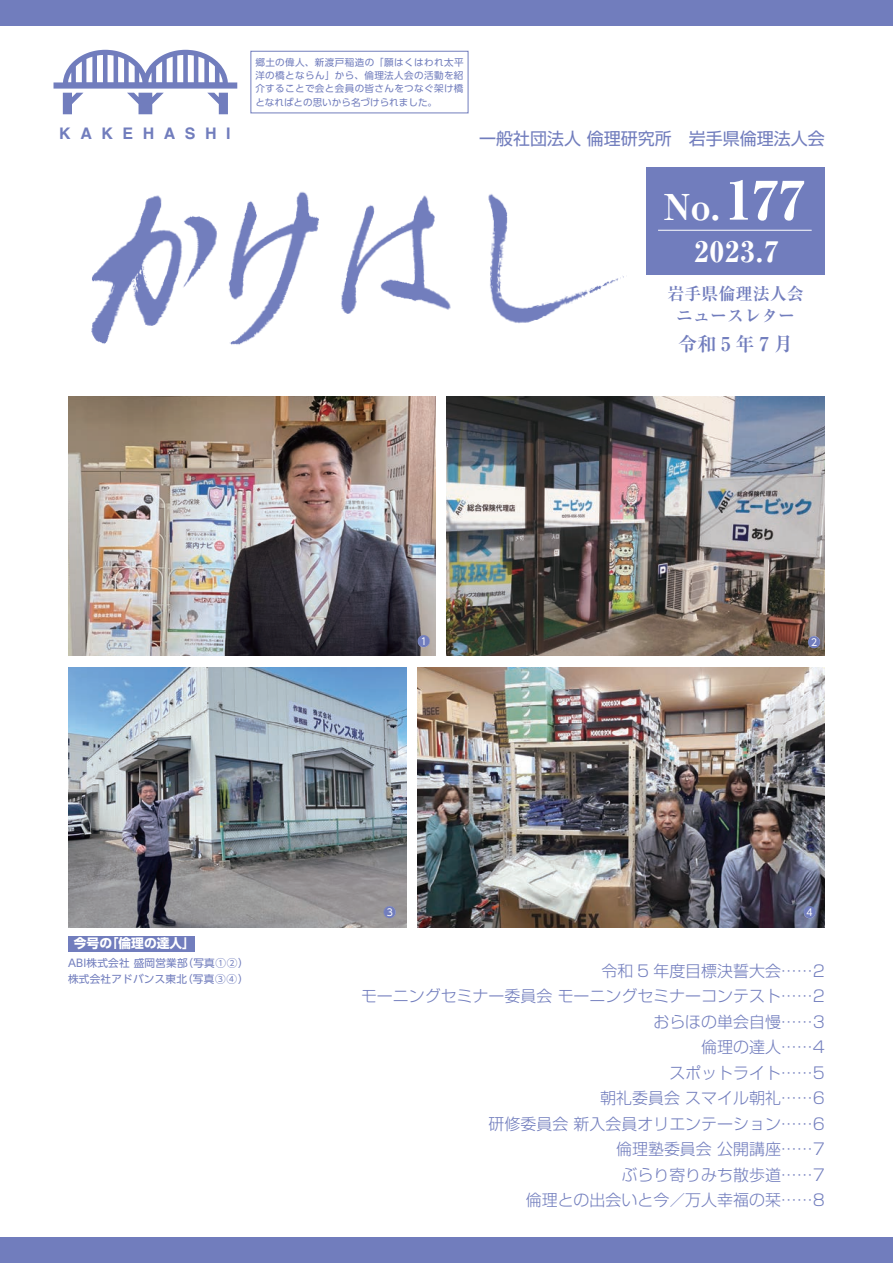
<style>
.page{position:relative;width:893px;height:1263px;background:#fff}
.page>*{position:absolute;margin:0;border:0;box-sizing:border-box;transform-origin:0 0}
.t1{font:800 35.7px "Ryumin Pro";color:#fff}
.t2{font:800 28.35px "Ryumin Pro";color:#fff}
.t3{font:700 19.2px "Ryumin Pro";letter-spacing:.25em;color:#717dbd}
.t4{font:16.95px "Shin Go Pro";color:#717dbd}
.t5{font:700 16.95px/21.3px "Ryumin Pro";color:#717dbd;text-align:center}
.t6{font:300 15.9px/25.5px "Shin Go Pro";color:#717dbd;text-align:right}
.t7{font:700 15.9px "Helvetica";letter-spacing:.6em;color:#717dbd}
.t8{font:700 12.75px "UD Shin Go Pro";color:#fff}
.t9{font:12.75px "UD Shin Go Pro";color:#717dbd}
.t10{font:10.65px/15.8px "UD Shin Go Pro";letter-spacing:.02em;color:#717dbd}
.t11{font:9.6px/13.4px "UD Shin Go Pro";letter-spacing:.04em;color:#717dbd;text-align:justify}
.s1{font-size:53.1px}
</style>
<div class="page">
<img style="left:91px;top:191px;width:533px;height:154px">
<img style="left:446px;top:396px;width:379px;height:260px">
<img style="left:68px;top:668px;width:338px;height:259px">
<img style="left:418px;top:668px;width:407px;height:259px">
<svg style="left:54px;top:50px;width:183px;height:64px"></svg>
<div style="left:646px;top:167px;width:179px;height:108px;background:#717dbd"></div>
<img style="left:68px;top:396px;width:367px;height:260px">
<div style="left:251px;top:51px;width:217px;height:62px;border:1px solid #717dbd"></div>
<div style="left:0;top:0;width:893px;height:26px;background:#717dbd"></div>
<div style="left:0;top:1237px;width:893px;height:26px;background:#717dbd"></div>
<hr style="left:658px;top:230px;width:154px;height:1px;background:#fff">
<div style="left:68px;top:935px;width:126px;height:16px;background:#717dbd"></div>
<div style="left:384px;top:906px;width:12px;height:12px;background:#fff;border-radius:50%"></div>
<div style="left:418px;top:636px;width:11px;height:11px;background:#fff;border-radius:50%"></div>
<div style="left:804px;top:907px;width:11px;height:11px;background:#fff;border-radius:50%"></div>
<div style="left:808px;top:636px;width:12px;height:11px;background:#fff;border-radius:50%"></div>
<p class="t7" style="left:59px;top:123px;width:173px">KAKEHASHI</p>
<p class="t11" style="left:255px;top:55px;width:210px">郷土の偉人、新渡戸稲造の「願はくはわれ太平洋の橋とならん」から、倫理法人会の活動を紹介することで会と会員の皆さんをつなぐ架け橋となればとの思いから名づけられました。</p>
<p class="t4" style="left:479px;top:124px;width:347px">一般社団法人 倫理研究所　岩手県倫理法人会</p>
<h1 class="t1" style="left:663px;top:178px;width:143px">No.<span class="s1">177</span></h1>
<h2 class="t2" style="left:695px;top:229px;width:85px">2023.7</h2>
<p class="t5" style="left:668px;top:282px;width:138px">岩手県倫理法人会ニュースレター</p>
<p class="t3" style="left:678px;top:329px;width:116px">令和5年7月</p>
<p class="t8" style="left:74px;top:933px;width:123px">今号の「倫理の達人」</p>
<p class="t10" style="left:68px;top:955px;width:182px">ABI株式会社 盛岡営業部（写真①②）株式会社アドバンス東北（写真③④）</p>
<p class="t9" style="left:418px;top:631px;width:14px">❶</p>
<p class="t9" style="left:384px;top:902px;width:14px">❸</p>
<p class="t9" style="left:808px;top:632px;width:14px">❷</p>
<p class="t9" style="left:803px;top:902px;width:14px">❹</p>
<p class="t6" style="left:361px;top:956px;width:465px">令和 5 年度目標決誓大会……2<br>モーニングセミナー委員会 モーニングセミナーコンテスト……2おらほの単会自慢……3<br>倫理の達人……4<br>スポットライト……5<br>朝礼委員会 スマイル朝礼……6<br>研修委員会 新入会員オリエンテーション……6<br>倫理塾委員会 公開講座……7<br>ぶらり寄りみち散歩道……7<br>倫理との出会いと今／万人幸福の栞……8</p>
</div>
